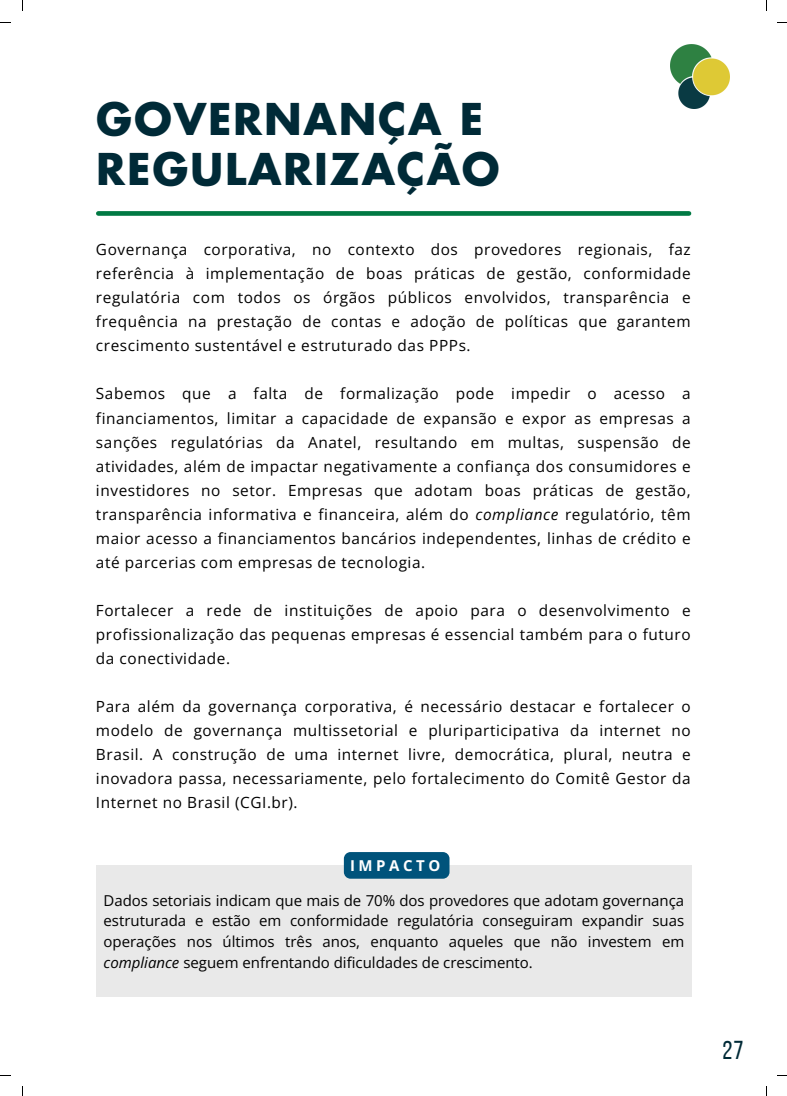
<style>
.page{position:relative;width:787px;height:1096px;background:#fff}
.page>*{position:absolute;margin:0;border:0;box-sizing:border-box;transform-origin:0 0}
.t1{font:700 42.75px/49.8px "Futura LT Pro";letter-spacing:.04em;color:#002a37}
.t2{font:25.88px "Bebas Neue";color:#002a37}
.t3{font:15.38px/24px "Open Sans";letter-spacing:.04em;color:#000;text-align:justify}
.t4{font:15px/20.6px "Open Sans";color:#000;text-align:justify}
.t5{font:700 15px "Open Sans";letter-spacing:.235em;color:#fff}
.s1{font-style:italic}
</style>
<div class="page">
<div style="left:98px;top:211px;width:591px;height:5px;background:#007943"></div>
<div style="left:96px;top:865px;width:595px;height:131px;background:#e9e9e9"></div>
<div style="left:344px;top:852px;width:105px;height:26px;background:#00537b;border-radius:7px"></div>
<img style="left:670px;top:44px;width:60px;height:64px">
<h3 class="t1" style="left:96px;top:96px;width:405px">GOVERNANÇA E<br>REGULARIZAÇÃO</h3>
<h1 class="t3" style="left:96px;top:237px;width:596px">Governança corporativa, no contexto dos provedores regionais, faz referência à implementação de boas práticas de gestão, conformidade regulatória com todos os órgãos públicos envolvidos, transparência e frequência na prestação de contas e adoção de políticas que garantem crescimento sustentável e estruturado das PPPs.</h1>
<p class="t3" style="left:96px;top:381px;width:596px">Sabemos que a falta de formalização pode impedir o acesso a financiamentos, limitar a capacidade de expansão e expor as empresas a sanções regulatórias da Anatel, resultando em multas, suspensão de atividades, além de impactar negativamente a confiança dos consumidores e investidores no setor. Empresas que adotam boas práticas de gestão, transparência informativa e financeira, além do <span class="s1">compliance</span> regulatório, têm maior acesso a financiamentos bancários independentes, linhas de crédito e até parcerias com empresas de tecnologia.</p>
<h3 class="t3" style="left:96px;top:598px;width:596px">Fortalecer a rede de instituições de apoio para o desenvolvimento e profissionalização das pequenas empresas é essencial também para o futuro da conectividade.</h3>
<h3 class="t3" style="left:96px;top:694px;width:596px">Para além da governança corporativa, é necessário destacar e fortalecer o modelo de governança multissetorial e pluriparticipativa da internet no Brasil. A construção de uma internet livre, democrática, plural, neutra e inovadora passa, necessariamente, pelo fortalecimento do Comitê Gestor da Internet no Brasil (CGI.br).</h3>
<h3 class="t5" style="left:350px;top:854px;width:92px">IMPACTO</h3>
<p class="t4" style="left:104px;top:889px;width:582px">Dados setoriais indicam que mais de 70% dos provedores que adotam governança estruturada e estão em conformidade regulatória conseguiram expandir suas operações nos últimos três anos, enquanto aqueles que não investem em <span class="s1">compliance</span> seguem enfrentando dificuldades de crescimento.</p>
<h2 class="t2" style="left:722px;top:1039px;width:23px">27</h2>
</div>
